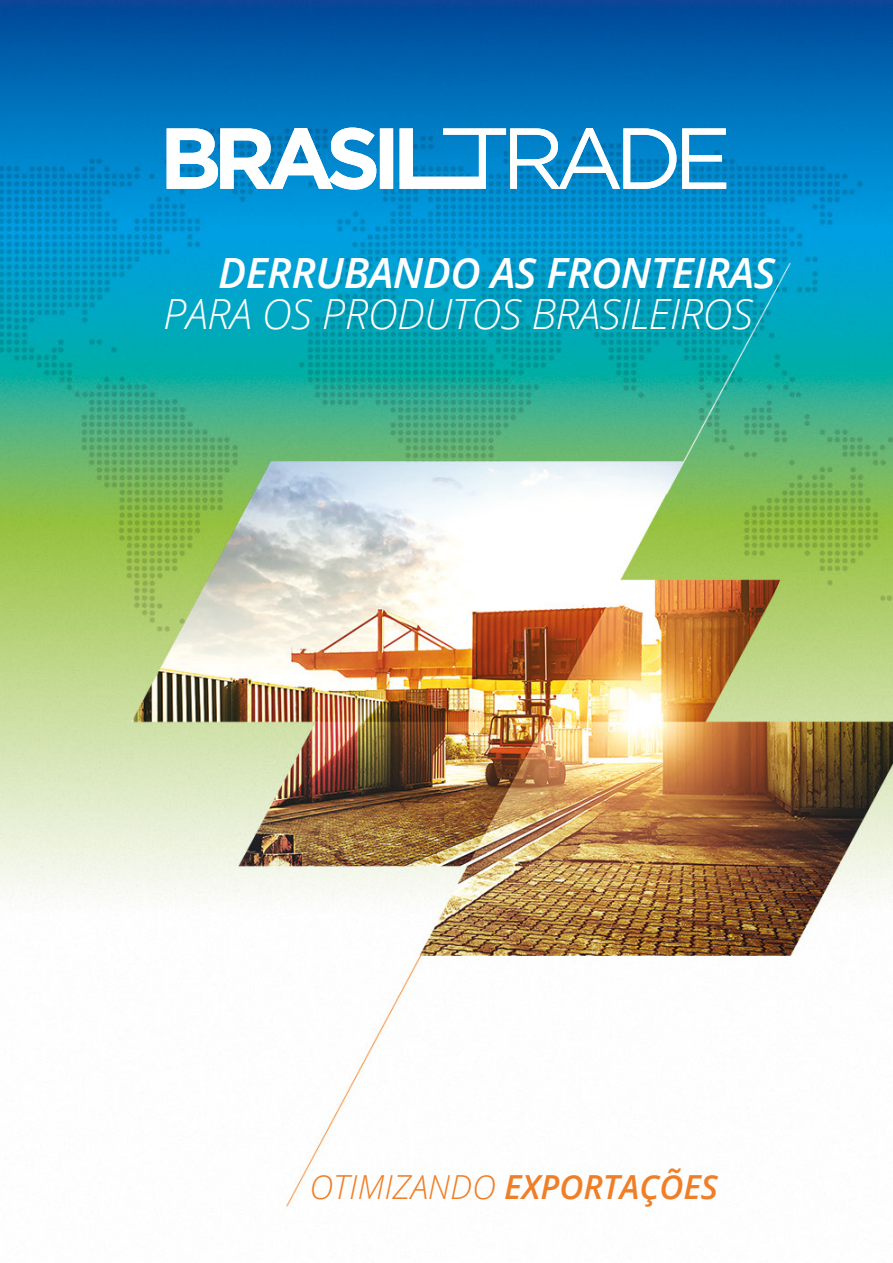
<style>
.page{position:relative;width:893px;height:1263px;background:#fff}
.page>*{position:absolute;margin:0;border:0;box-sizing:border-box;transform-origin:0 0}
.t1{font:italic 300 41.7px "Open Sans";letter-spacing:-.01em;color:#fff}
.t2{font:italic 600 41.7px "Open Sans";letter-spacing:-.01em;color:#fff}
.t3{font:italic 600 33.15px "Open Sans";color:#f07e26}
.s1{font-weight:300}
</style>
<div class="page">
<img style="left:0;top:0;width:893px;height:1207px">
<svg style="left:167px;top:128px;width:559px;height:62px"></svg>
<p class="t2" style="left:218px;top:244px;width:559px">DERRUBANDO AS FRONTEIRAS</p>
<p class="t1" style="left:163px;top:285px;width:591px">PARA OS PRODUTOS BRASILEIROS</p>
<p class="t3" style="left:310px;top:1164px;width:410px"><span class="s1">OTIMIZANDO</span> EXPORTAÇÕES</p>
</div>
